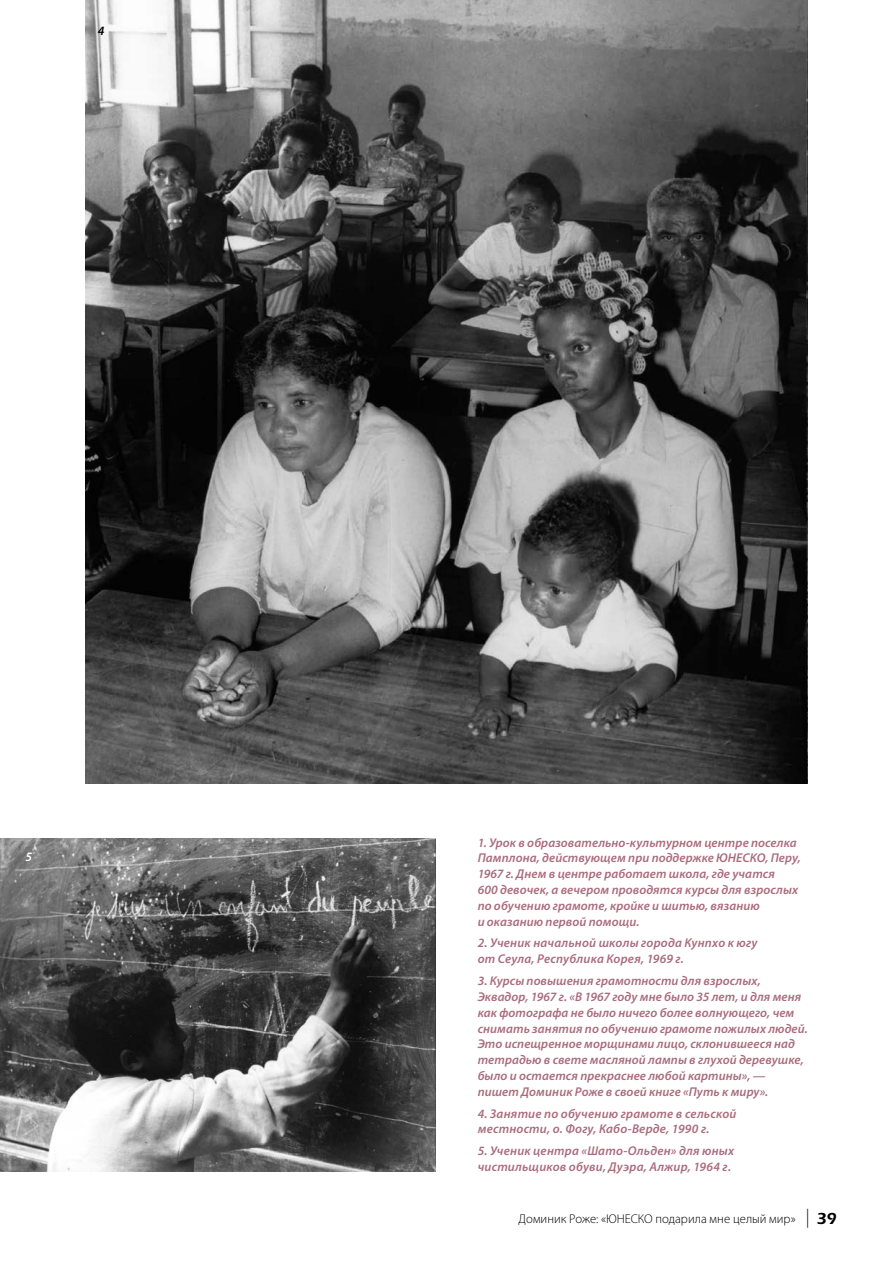
<style>
.page{position:relative;width:893px;height:1263px;background:#fff}
.page>*{position:absolute;margin:0;border:0;box-sizing:border-box;transform-origin:0 0}
.t1{font:italic 600 12.75px/15.9px "Myriad Pro";letter-spacing:.01em;color:#a96b7d}
.t2{font:300 12.75px "Myriad Pro";color:#000}
.t3{font:italic 600 12.75px "Myriad Pro";color:#000}
.t4{font:italic 600 12.75px "Myriad Pro";color:#fff}
.s1{font-weight:400;font-size:18.9px}
.s2{font-family:"ITC Eras Std";font-weight:600;font-size:16.5px}
</style>
<div class="page">
<img style="left:85px;top:0;width:723px;height:783px">
<img style="left:0;top:838px;width:435px;height:334px">
<p class="t3" style="left:98px;top:23px;width:8px">4</p>
<p class="t4" style="left:26px;top:848px;width:8px">5</p>
<p class="t1" style="left:478px;top:834px;width:325px">1. Урок в образовательно-культурном центре поселка Памплона, действующем при поддержке ЮНЕСКО, Перу, 1967 г. Днем в центре работает школа, где учатся<br>600 девочек, а вечером проводятся курсы для взрослых по обучению грамоте, кройке и шитью, вязанию<br>и оказанию первой помощи.</p>
<p class="t1" style="left:478px;top:935px;width:281px">2. Ученик начальной школы города Кунпхо к югу от Сеула, Республика Корея, 1969 г.</p>
<p class="t1" style="left:478px;top:972px;width:332px">3. Курсы повышения грамотности для взрослых, Эквадор, 1967 г. «В 1967 году мне было 35 лет, и для меня как фотографа не было ничего более волнующего, чем снимать занятия по обучению грамоте пожилых людей.<br>Это испещренное морщинами лицо, склонившееся над тетрадью в свете масляной лампы в глухой деревушке, было и остается прекраснее любой картины», — пишет Доминик Роже в своей книге «Путь к миру».</p>
<p class="t1" style="left:478px;top:1105px;width:260px">4. Занятие по обучению грамоте в сельской местности, о. Фогу, Кабо-Верде, 1990 г.</p>
<p class="t1" style="left:478px;top:1142px;width:258px">5. Ученик центра «Шато-Ольден» для юных чистильщиков обуви, Дуэра, Алжир, 1964 г.</p>
<p class="t2" style="left:519px;top:1211px;width:320px">Доминик Роже: «ЮНЕСКО подарила мне целый мир» <span class="s1">|</span> <span class="s2">39</span></p>
</div>
